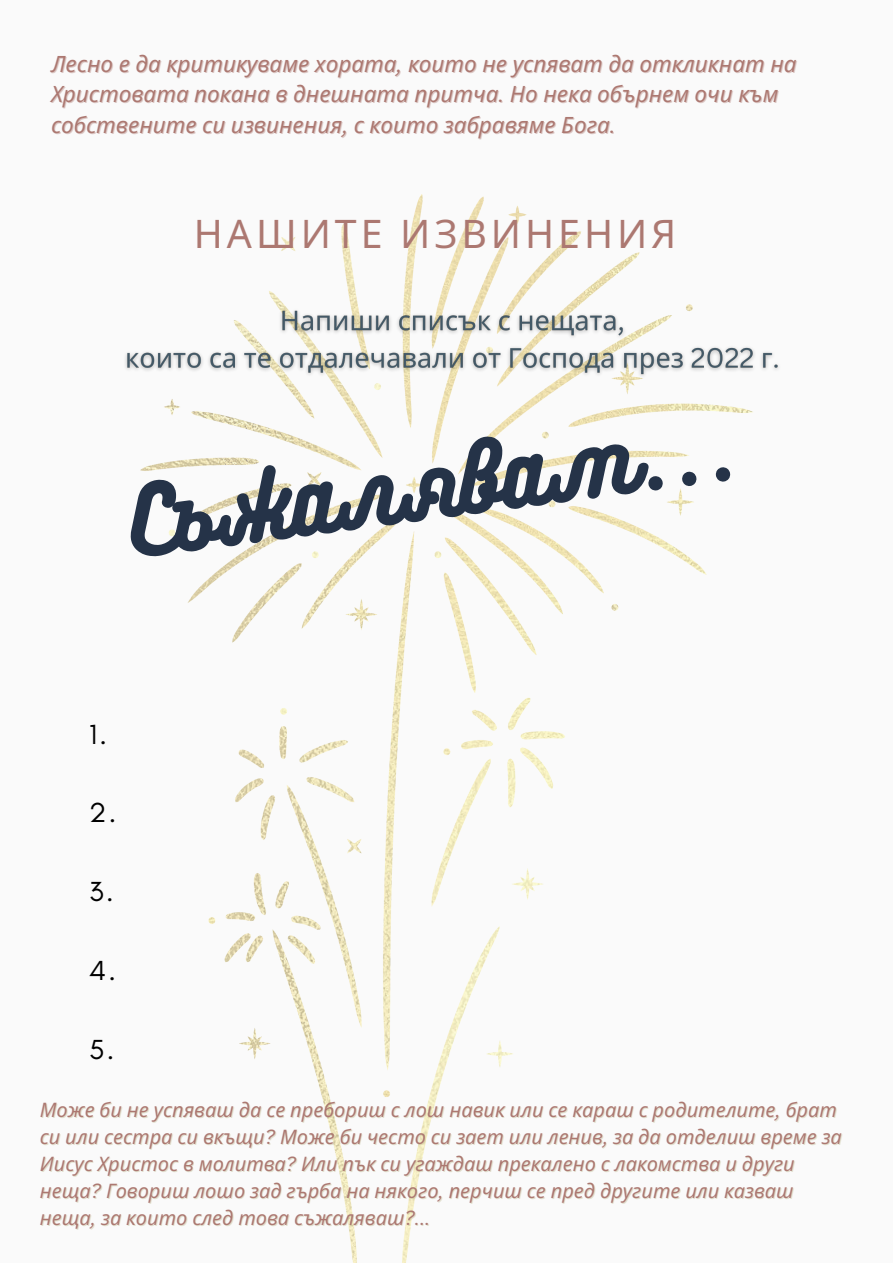
<style>
.page{position:relative;width:893px;height:1264px;background:#fff}
.page>*{position:absolute;margin:0;border:0;box-sizing:border-box;transform-origin:0 0}
.t1{font:86.85px "Bukhari Script";color:#253348}
.t2{font:39.3px "Noto Sans";letter-spacing:.1em;color:#ac7871}
.t3{font:28.05px "Glacial Indifference";color:#000}
.t4{font:italic 22.5px/30.3px "Noto Sans";color:#ac7871}
.t5{font:italic 19.95px/27px "Noto Sans";color:#ac7871}
.s1{font-family:"Canva Sans"}
</style>
<div class="page">
<div style="left:0;top:0;width:892px;height:1262px;background:#fafafa"></div>
<img style="left:140px;top:195px;width:613px;height:1067px">
<img style="left:125px;top:295px;width:654px;height:89px">
<p class="t4" style="left:51px;top:48px;width:747px">Лесно е да критикуваме хората<span class="s1">,</span> които не успяват да откликнат на<br>Христовата покана в днешната притча<span class="s1">.</span> Но нека обърнем очи към собствените си извинения<span class="s1">,</span> с които забравяме Бога<span class="s1">.</span></p>
<h2 class="t2" style="left:194px;top:206px;width:484px">НАШИТЕ ИЗВИНЕНИЯ</h2>
<h1 class="t1" style="left:124px;top:464px;width:610px;rotate:-7deg">Съжалявам...</h1>
<h3 class="t3" style="left:89px;top:717px;width:19px">1.</h3>
<h3 class="t3" style="left:89px;top:795px;width:28px">2.</h3>
<h3 class="t3" style="left:89px;top:874px;width:26px">3.</h3>
<h3 class="t3" style="left:89px;top:953px;width:28px">4.</h3>
<h3 class="t3" style="left:89px;top:1031px;width:27px">5.</h3>
<p class="t5" style="left:40px;top:1096px;width:803px">Може би не успяваш да се пребориш с лош навик или се караш с родителите<span class="s1">,</span> брат си или сестра си вкъщи<span class="s1">?</span> Може би често си зает или ленив<span class="s1">,</span> за да отделиш време за Иисус Христос в молитва<span class="s1">?</span> Или пък си угаждаш прекалено с лакомства и други неща<span class="s1">?</span> Говориш лошо зад гърба на някого<span class="s1">,</span> перчиш се пред другите или казваш неща<span class="s1">,</span> за които след това съжаляваш<span class="s1">?...</span></p>
</div>
